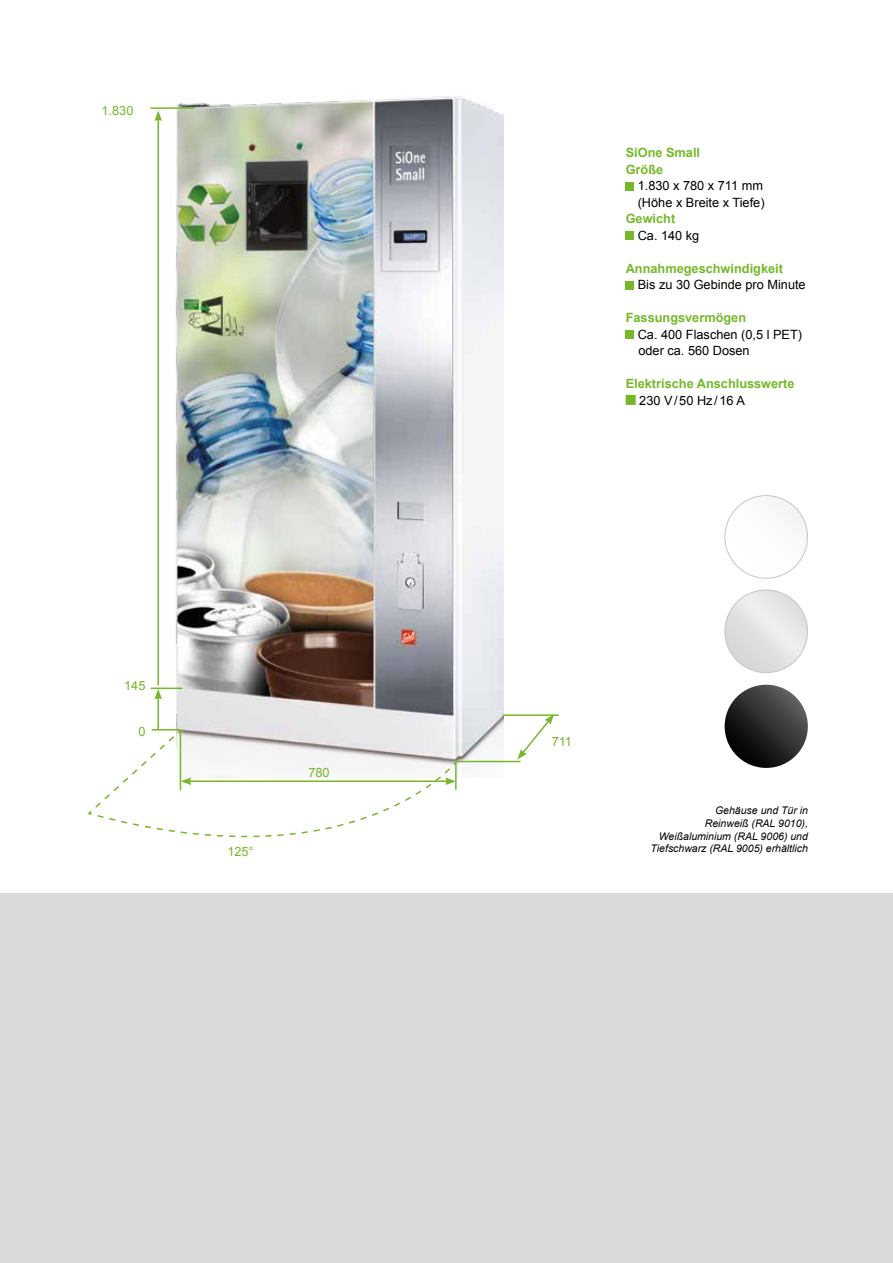
<style>
.page{position:relative;width:893px;height:1263px;background:#fff}
.page>*{position:absolute;margin:0;border:0;box-sizing:border-box;transform-origin:0 0}
.t1{font:12.75px/16.5px "Arial";color:#000}
.t2{font:700 12.75px/16.5px "Arial";color:#76b82a}
.t3{font:12.75px "Arial";color:#76b82a}
.t4{font:italic 10.5px/12.6px "Arial";color:#000;text-align:right}
</style>
<div class="page">
<img style="left:150px;top:96px;width:353px;height:674px">
<div style="left:0;top:893px;width:893px;height:370px;background:#dadada"></div>
<div style="left:626px;top:182px;width:8px;height:8px;background:#76b82a"></div>
<div style="left:626px;top:231px;width:8px;height:9px;background:#76b82a"></div>
<div style="left:626px;top:281px;width:8px;height:8px;background:#76b82a"></div>
<div style="left:626px;top:330px;width:8px;height:9px;background:#76b82a"></div>
<div style="left:626px;top:395px;width:10px;height:10px;background:#76b82a;border:2px solid #76b82a"></div>
<svg style="left:725px;top:685px;width:83px;height:83px;background:#2d2d2c"></svg>
<div style="left:725px;top:590px;width:82px;height:83px;background:#e3e3e3;border-radius:41px"></div>
<hr style="left:151px;top:687px;width:31px;height:2px;background:#76b82a">
<hr style="left:151px;top:107px;width:44px;height:2px;background:#76b82a">
<hr style="left:457px;top:761px;width:63px;height:1px;background:#76b82a">
<hr style="left:503px;top:714px;width:56px;height:2px;background:#76b82a">
<svg style="left:517px;top:714px;width:37px;height:45px"></svg>
<hr style="left:157px;top:697px;width:2px;height:33px;background:#76b82a">
<svg style="left:154px;top:689px;width:8px;height:10px"></svg>
<hr style="left:157px;top:119px;width:2px;height:566px;background:#76b82a">
<svg style="left:154px;top:111px;width:8px;height:10px"></svg>
<svg style="left:87px;top:728px;width:370px;height:110px"></svg>
<hr style="left:455px;top:761px;width:2px;height:29px;background:#76b82a">
<p class="t3" style="left:102px;top:102px;width:33px">1.830</p>
<p class="t3" style="left:124px;top:678px;width:23px">145</p>
<p class="t3" style="left:138px;top:723px;width:9px">0</p>
<p class="t3" style="left:227px;top:843px;width:28px">125°</p>
<p class="t3" style="left:308px;top:764px;width:23px">780</p>
<p class="t2" style="left:626px;top:145px;width:76px">SiOne Small<br>Größe</p>
<p class="t1" style="left:638px;top:178px;width:128px">1.830 x 780 x 711 mm (Höhe x Breite x Tiefe)</p>
<p class="t2" style="left:626px;top:211px;width:51px">Gewicht</p>
<p class="t1" style="left:638px;top:227px;width:63px">Ca. 140 kg</p>
<p class="t2" style="left:626px;top:260px;width:159px">Annahmegeschwindigkeit</p>
<p class="t1" style="left:638px;top:277px;width:169px">Bis zu 30 Gebinde pro Minute</p>
<p class="t2" style="left:626px;top:310px;width:122px">Fassungsvermögen</p>
<p class="t1" style="left:638px;top:326px;width:166px">Ca. 400 Flaschen (0,5 l PET) oder ca. 560 Dosen</p>
<p class="t2" style="left:626px;top:376px;width:170px">Elektrische Anschlusswerte</p>
<p class="t1" style="left:639px;top:392px;width:107px">230 V/50 Hz /16 A</p>
<p class="t3" style="left:552px;top:733px;width:22px">711</p>
<p class="t4" style="left:651px;top:804px;width:159px">Gehäuse und Tür in<br>Reinweiß (RAL 9010),<br>Weißaluminium (RAL 9006) und<br>Tiefschwarz (RAL 9005) erhältlich</p>
</div>
